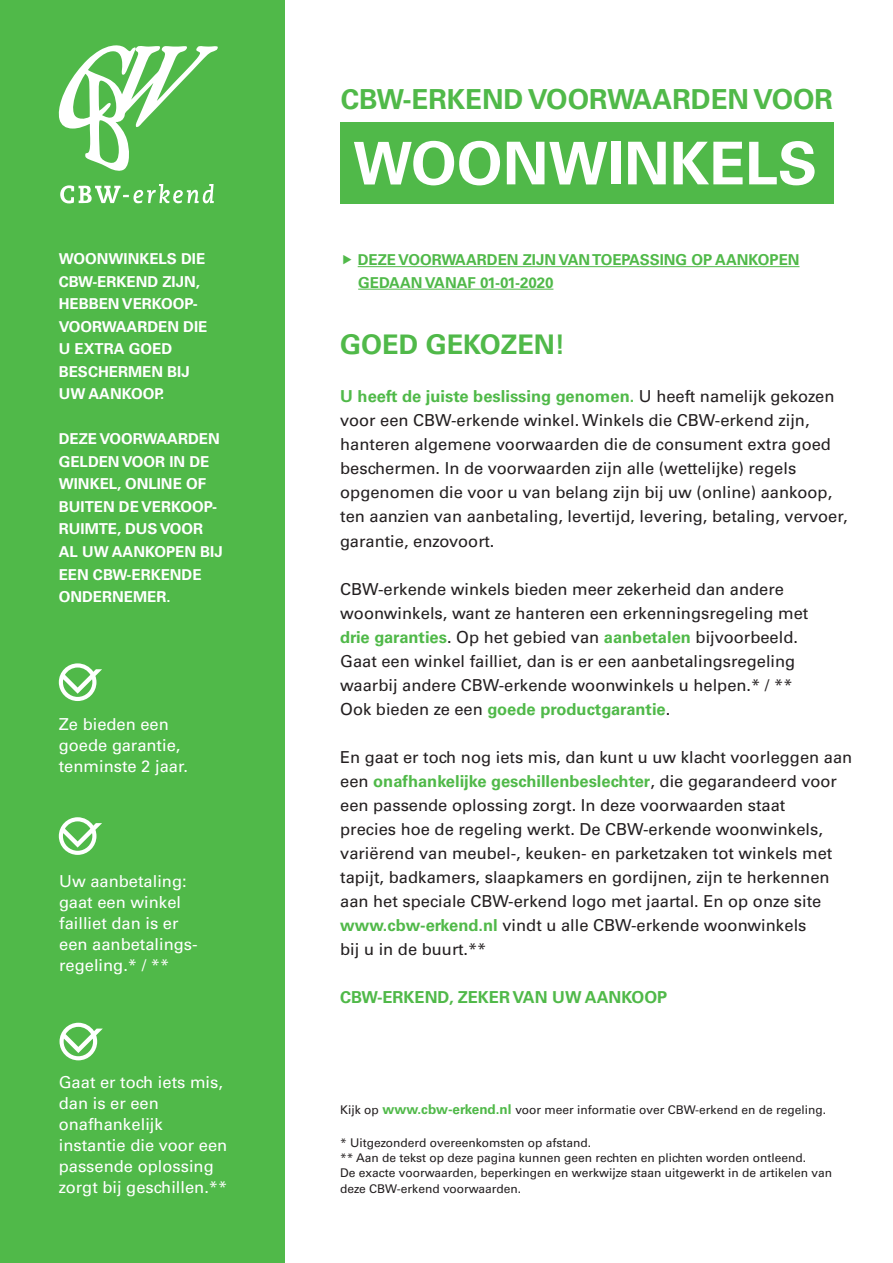
<style>
.page{position:relative;width:893px;height:1263px;background:#fff}
.page>*{position:absolute;margin:0;border:0;box-sizing:border-box;transform-origin:0 0}
.t1{font:700 58.95px "Univers LT Std";color:#fff}
.t2{font:700 27.6px "Univers LT Std";color:#50b949}
.t3{font:700 27px "Univers LT Std";color:#50b949}
.t4{font:16.5px/24px "Univers LT Std";color:#231f20}
.t5{font:16.5px/21px "Univers LT Std";color:#fff}
.t6{font:700 16.5px "Univers LT Std";color:#50b949}
.t7{font:700 15px/22.5px "Univers LT Std";color:#fff}
.t8{font:700 15px/22.5px "Univers LT Std";color:#50b949}
.t9{font:12px/15px "Univers LT Std";color:#231f20}
.s1{font-weight:700;color:#50b949}
.s2{font-weight:700;font-size:13.5px;color:#50b949}
</style>
<div class="page">
<div style="left:0;top:0;width:284px;height:1263px;background:#50b949"></div>
<svg style="left:58px;top:45px;width:160px;height:126px"></svg>
<svg style="left:60px;top:184px;width:154px;height:20px"></svg>
<hr style="left:358px;top:266px;width:441px;height:1px;background:#50b949">
<hr style="left:358px;top:289px;width:195px;height:1px;background:#50b949">
<svg style="left:60px;top:1023px;width:43px;height:37px"></svg>
<svg style="left:59px;top:817px;width:43px;height:38px"></svg>
<svg style="left:59px;top:663px;width:43px;height:38px"></svg>
<div style="left:340px;top:122px;width:493px;height:81px;background:#50b949"></div>
<p class="t7" style="left:59px;top:248px;width:150px">WOONWINKELS DIE<br>CBW-ERKEND ZIJN,<br>HEBBEN VERKOOP-<br>VOORWAARDEN DIE<br>U EXTRA GOED<br>BESCHERMEN BIJ<br>UW AANKOOP.</p>
<p class="t7" style="left:59px;top:428px;width:165px">DEZE VOORWAARDEN<br>GELDEN VOOR IN DE<br>WINKEL, ONLINE OF<br>BUITEN DE VERKOOP-<br>RUIMTE, DUS VOOR<br>AL UW AANKOPEN BIJ<br>EEN CBW-ERKENDE<br>ONDERNEMER.</p>
<p class="t5" style="left:59px;top:713px;width:131px">Ze bieden een goede garantie, tenminste 2 jaar.</p>
<p class="t5" style="left:59px;top:870px;width:140px">Uw aanbetaling: gaat een winkel failliet dan is er een aanbetalings&shy;regeling.* / **</p>
<p class="t5" style="left:59px;top:1071px;width:170px">Gaat er toch iets mis, dan is er een onafhankelijk instantie die voor een passende oplossing zorgt bij geschillen.**</p>
<h2 class="t2" style="left:341px;top:83px;width:494px">CBW-ERKEND VOORWAARDEN VOOR</h2>
<h1 class="t1" style="left:353px;top:129px;width:466px">WOONWINKELS</h1>
<p class="t8" style="left:358px;top:249px;width:443px">DEZE VOORWAARDEN ZIJN VAN TOEPASSING OP AANKOPEN<br>GEDAAN VANAF 01-01-2020</p>
<h3 class="t3" style="left:340px;top:329px;width:227px">GOED GEKOZEN!</h3>
<p class="t4" style="left:340px;top:385px;width:509px"><span class="s1">U heeft de juiste beslissing genomen.</span> U heeft namelijk gekozen voor een CBW-erkende winkel. Winkels die CBW-erkend zijn, hanteren algemene voorwaarden die de consument extra goed beschermen. In de voorwaarden zijn alle (wettelijke) regels opgenomen die voor u van belang zijn bij uw (online) aankoop, ten aanzien van aanbetaling, levertijd, levering, betaling, vervoer, garantie, enzovoort.</p>
<p class="t4" style="left:340px;top:577px;width:470px">CBW-erkende winkels bieden meer zekerheid dan andere woonwinkels, want ze hanteren een erkenningsregeling met <span class="s1">drie garanties</span>. Op het gebied van <span class="s1">aanbetalen</span> bijvoorbeeld.<br>Gaat een winkel failliet, dan is er een aanbetalingsregeling waarbij andere CBW-erkende woonwinkels u helpen.* / ** Ook bieden ze een <span class="s1">goede productgarantie</span>.</p>
<p class="t4" style="left:340px;top:745px;width:514px">En gaat er toch nog iets mis, dan kunt u uw klacht voorleggen aan een <span class="s1">onafhankelijke geschillenbeslechter</span>, die gegarandeerd voor een passende oplossing zorgt. In deze voorwaarden staat<br>precies hoe de regeling werkt. De CBW-erkende woonwinkels, variërend van meubel-, keuken- en parketzaken tot winkels met tapijt, badkamers, slaapkamers en gordijnen, zijn te herkennen aan het speciale CBW-erkend logo met jaartal. En op onze site <span class="s1">www.cbw-erkend.nl</span> vindt u alle CBW-erkende woonwinkels<br>bij u in de buurt.**</p>
<p class="t6" style="left:340px;top:987px;width:329px">CBW-ERKEND, ZEKER VAN UW AANKOOP</p>
<p class="t9" style="left:340px;top:1102px;width:487px">Kijk op <span class="s2">www.cbw-erkend.nl</span> voor meer informatie over CBW-erkend en de regeling.</p>
<p class="t9" style="left:340px;top:1135px;width:494px">* Uitgezonderd overeenkomsten op afstand.<br>** Aan de tekst op deze pagina kunnen geen rechten en plichten worden ontleend.<br>De exacte voorwaarden, beperkingen en werkwijze staan uitgewerkt in de artikelen van</p>
<p class="t9" style="left:340px;top:1181px;width:183px">deze CBW-erkend voorwaarden.</p>
</div>
